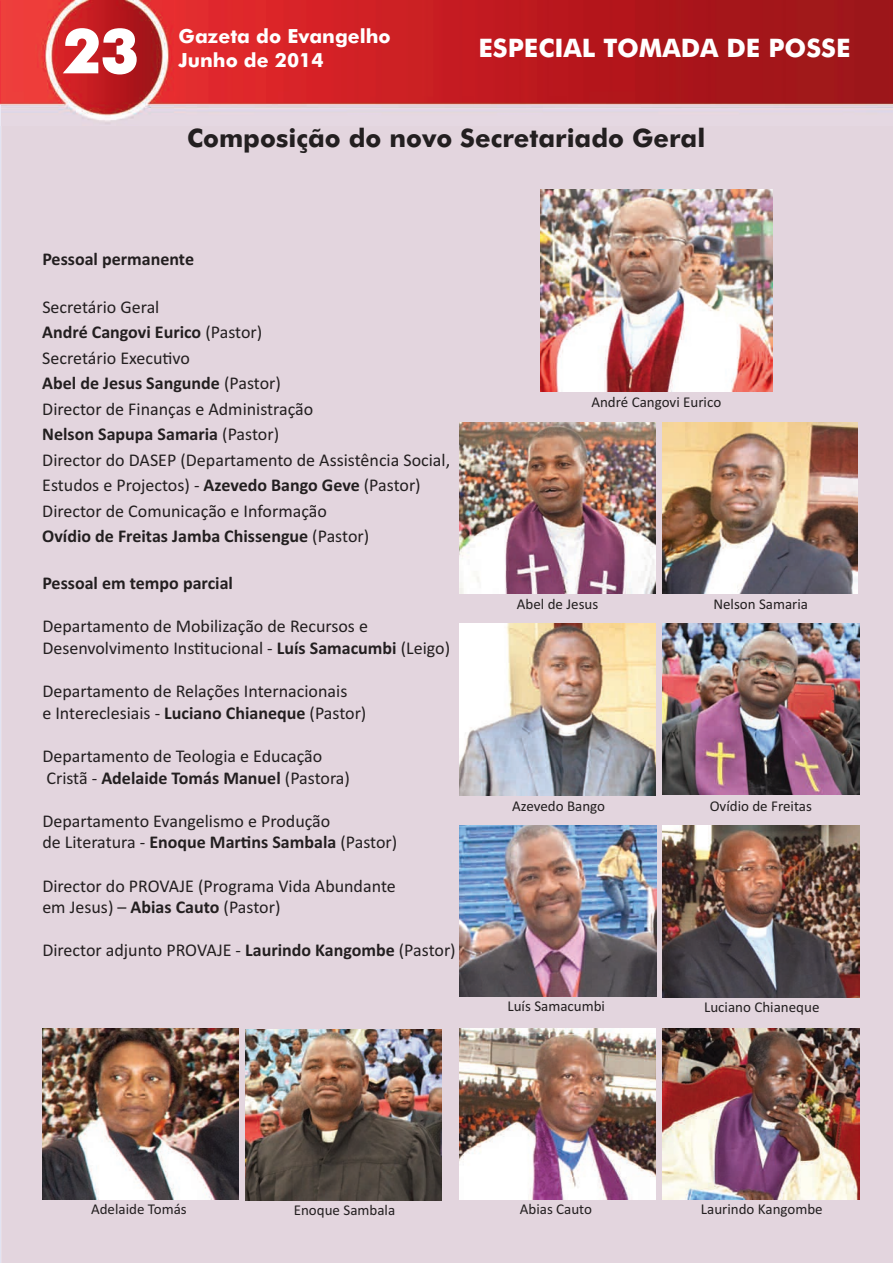
<style>
.page{position:relative;width:893px;height:1263px;background:#fff}
.page>*{position:absolute;margin:0;border:0;box-sizing:border-box;transform-origin:0 0}
.t1{font:700 60px "Futura BT";color:#fff}
.t2{font:700 25.5px "Futura BT";color:#231f20}
.t3{font:700 25.5px "Futura BT";color:#fff}
.t4{font:700 19.5px/23.4px "Futura BT";color:#fff}
.t5{font:18px/25.5px "Calibri";color:#231f20}
.t6{font:700 18px "Calibri";color:#231f20}
.t7{font:15px "Calibri";color:#231f20}
.s1{font-weight:700}
</style>
<div class="page">
<svg style="left:0;top:0;width:1px;height:1263px"></svg>
<div style="left:1px;top:0;width:892px;height:1263px;background:#e3d5de"></div>
<img style="left:0;top:1px;width:893px;height:125px">
<svg style="left:61px;top:27px;width:77px;height:48px;background:#cd474b"></svg>
<img style="left:662px;top:624px;width:197px;height:171px">
<img style="left:459px;top:624px;width:197px;height:171px">
<img style="left:662px;top:422px;width:195px;height:171px">
<img style="left:459px;top:422px;width:197px;height:171px">
<img style="left:541px;top:190px;width:231px;height:202px">
<img style="left:459px;top:1028px;width:197px;height:171px">
<img style="left:662px;top:1028px;width:197px;height:171px">
<img style="left:460px;top:825px;width:196px;height:171px">
<img style="left:662px;top:826px;width:197px;height:171px">
<img style="left:42px;top:1028px;width:197px;height:171px">
<img style="left:245px;top:1029px;width:197px;height:171px">
<p class="t4" style="left:179px;top:25px;width:214px">Gazeta do Evangelho<br>Junho de 2014</p>
<h1 class="t1" style="left:64px;top:17px;width:76px">23</h1>
<h2 class="t3" style="left:478px;top:33px;width:374px">ESPECIAL TOMADA DE POSSE</h2>
<h2 class="t2" style="left:187px;top:123px;width:520px">Composição do novo Secretariado Geral</h2>
<p class="t6" style="left:42px;top:249px;width:153px">Pessoal permanente</p>
<p class="t5" style="left:42px;top:294px;width:409px">Secretário Geral<br><span class="s1">André Cangovi Eurico</span> (Pastor)<br>Secretário Executivo<br><span class="s1">Abel de Jesus Sangunde</span> (Pastor)<br>Director de Finanças e Administração<br><span class="s1">Nelson Sapupa Samaria</span> (Pastor)<br>Director do DASEP (Departamento de Assistência Social, Estudos e Projectos) - <span class="s1">Azevedo Bango Geve</span> (Pastor)<br>Director de Comunicação e Informação<br><span class="s1">Ovídio de Freitas Jamba Chissengue</span> (Pastor)</p>
<p class="t6" style="left:42px;top:572px;width:192px">Pessoal em tempo parcial</p>
<p class="t5" style="left:42px;top:615px;width:409px;line-height:21.6px">Departamento de Mobilização de Recursos e<br>Desenvolvimento Institucional - <span class="s1">Luís Samacumbi</span> (Leigo)</p>
<p class="t5" style="left:42px;top:680px;width:326px;line-height:21.6px">Departamento de Relações Internacionais<br>e Intereclesiais - <span class="s1">Luciano Chianeque</span> (Pastor)</p>
<p class="t5" style="left:42px;top:745px;width:309px;line-height:21.6px">Departamento de Teologia e Educação<br>Cristã - <span class="s1">Adelaide Tomás Manuel</span> (Pastora)</p>
<p class="t5" style="left:42px;top:810px;width:356px;line-height:21.6px">Departamento Evangelismo e Produção<br>de Literatura - <span class="s1">Enoque Martins Sambala</span> (Pastor)</p>
<p class="t5" style="left:42px;top:874px;width:355px;line-height:21.6px">Director do PROVAJE (Programa Vida Abundante em Jesus) – <span class="s1">Abias Cauto</span> (Pastor)</p>
<p class="t5" style="left:42px;top:937px;width:415px">Director adjunto PROVAJE - <span class="s1">Laurindo Kangombe</span> (Pastor)</p>
<p class="t7" style="left:591px;top:393px;width:131px">André Cangovi Eurico</p>
<p class="t7" style="left:517px;top:595px;width:83px">Abel de Jesus</p>
<p class="t7" style="left:713px;top:595px;width:96px">Nelson Samaria</p>
<p class="t7" style="left:512px;top:797px;width:95px">Azevedo Bango</p>
<p class="t7" style="left:710px;top:797px;width:104px">Ovídio de Freitas</p>
<p class="t7" style="left:507px;top:997px;width:99px">Luís Samacumbi</p>
<p class="t7" style="left:704px;top:998px;width:117px">Luciano Chianeque</p>
<p class="t7" style="left:91px;top:1200px;width:97px">Adelaide Tomás</p>
<p class="t7" style="left:294px;top:1201px;width:103px">Enoque Sambala</p>
<p class="t7" style="left:520px;top:1200px;width:74px">Abias Cauto</p>
<p class="t7" style="left:701px;top:1200px;width:123px">Laurindo Kangombe</p>
</div>
